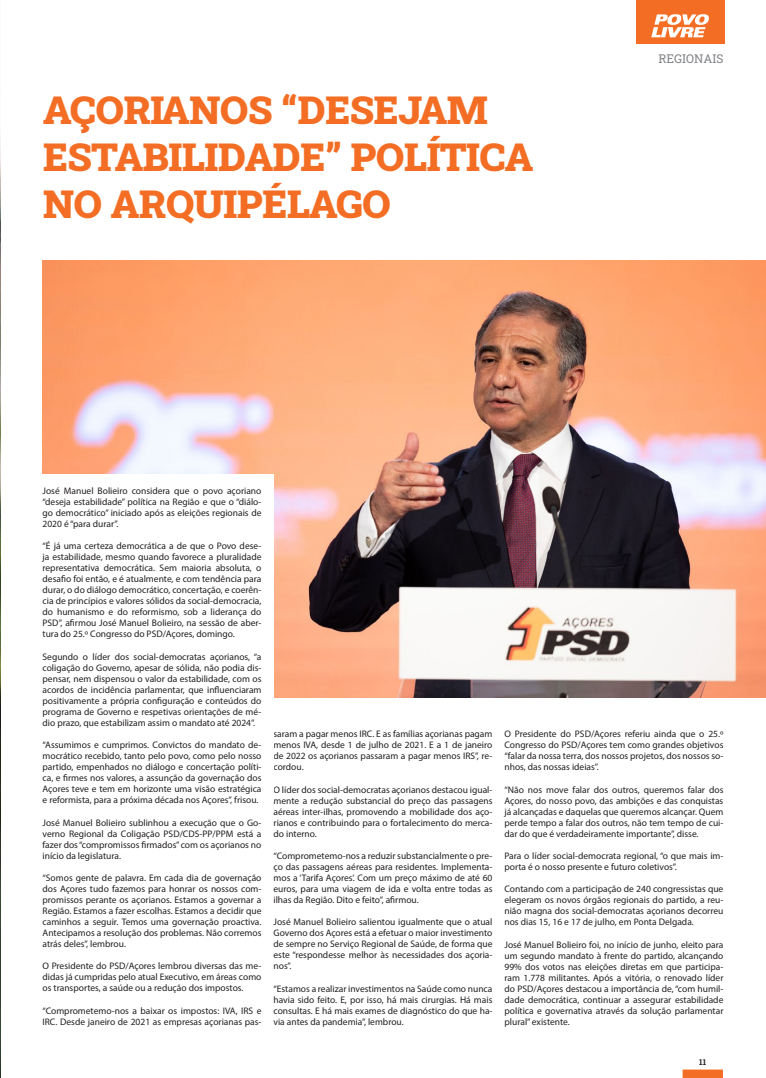
<style>
.page{position:relative;width:766px;height:1078px;background:#fff}
.page>*{position:absolute;margin:0;border:0;box-sizing:border-box;transform-origin:0 0}
.n_texto{font:900 39.1px/46.9px "Roboto Slab";letter-spacing:-.01em;color:#f36e24}
.topos{font:12px "Roboto Slab";color:#808285}
.t1{font:9.5px/11px "Myriad Pro";color:#231f20;text-align:justify}
.t2{font:700 8px "Roboto Slab";color:#231f20}
</style>
<div class="page">
<div style="left:682px;top:1069px;width:40px;height:8px;background:#f36e24;border:1px solid #f36e24"></div>
<img style="left:0;top:136px;width:1px;height:13px">
<hr style="left:0;top:149px;width:1px;height:928px;background:#44744f">
<div style="left:635px;top:0;width:89px;height:44px;background:#f36e24"></div>
<svg style="left:651px;top:14px;width:58px;height:23px"></svg>
<img style="left:43px;top:260px;width:722px;height:437px">
<div style="left:32px;top:473px;width:241px;height:328px;background:#fff"></div>
<p class="n_texto" style="left:43px;top:85px;width:492px">AÇORIANOS “DESEJAM<br>ESTABILIDADE” POLÍTICA<br>NO ARQUIPÉLAGO</p>
<p class="topos" style="left:658px;top:51px;width:66px">REGIONAIS</p>
<p class="t1" style="left:43px;top:485px;width:220px">José Manuel Bolieiro considera que o povo açoriano “deseja estabilidade” política na Região e que o “diálo&shy;go democrático” iniciado após as eleições regionais de 2020 é “para durar”.</p>
<p class="t1" style="left:43px;top:540px;width:220px">“É já uma certeza democrática a de que o Povo dese&shy;ja estabilidade, mesmo quando favorece a pluralidade representativa democrática. Sem maioria absoluta, o desafio foi então, e é atualmente, e com tendência para durar, o do diálogo democrático, concertação, e coerên&shy;cia de princípios e valores sólidos da social-democracia, do humanismo e do reformismo, sob a liderança do PSD”, afirmou José Manuel Bolieiro, na sessão de aber&shy;tura do 25.º Congresso do PSD/Açores, domingo.</p>
<p class="t1" style="left:43px;top:650px;width:220px">Segundo o líder dos social-democratas açorianos, “a coligação do Governo, apesar de sólida, não podia dis&shy;pensar, nem dispensou o valor da estabilidade, com os acordos de incidência parlamentar, que influenciaram positivamente a própria configuração e conteúdos do programa de Governo e respetivas orientações de mé&shy;dio prazo, que estabilizam assim o mandato até 2024”.</p>
<p class="t1" style="left:43px;top:739px;width:220px">“Assumimos e cumprimos. Convictos do mandato de&shy;mocrático recebido, tanto pelo povo, como pelo nosso partido, empenhados no diálogo e concertação políti&shy;ca, e firmes nos valores, a assunção da governação dos Açores teve e tem em horizonte uma visão estratégica e reformista, para a próxima década nos Açores”, frisou.</p>
<p class="t1" style="left:43px;top:816px;width:220px">José Manuel Bolieiro sublinhou a execução que o Go&shy;verno Regional da Coligação PSD/CDS-PP/PPM está a fazer dos “compromissos firmados” com os açorianos no início da legislatura.</p>
<p class="t1" style="left:43px;top:871px;width:220px">“Somos gente de palavra. Em cada dia de governação dos Açores tudo fazemos para honrar os nossos com&shy;promissos perante os açorianos. Estamos a governar a Região. Estamos a fazer escolhas. Estamos a decidir que caminhos a seguir. Temos uma governação proactiva.<br>Antecipamos a resolução dos problemas. Não corremos atrás deles”, lembrou.</p>
<p class="t1" style="left:43px;top:960px;width:220px">O Presidente do PSD/Açores lembrou diversas das me&shy;didas já cumpridas pelo atual Executivo, em áreas como os transportes, a saúde ou a redução dos impostos.</p>
<p class="t1" style="left:43px;top:1004px;width:220px">“Comprometemo-nos a baixar os impostos: IVA, IRS e<br>IRC. Desde janeiro de 2021 as empresas açorianas pas-</p>
<p class="t1" style="left:273px;top:728px;width:220px">saram a pagar menos IRC. E as famílias açorianas pagam menos IVA, desde 1 de julho de 2021. E a 1 de janeiro de 2022 os açorianos passaram a pagar menos IRS”, re&shy;cordou.</p>
<p class="t1" style="left:273px;top:783px;width:220px">O líder dos social-democratas açorianos destacou igual&shy;mente a redução substancial do preço das passagens aéreas inter-ilhas, promovendo a mobilidade dos aço&shy;rianos e contribuindo para o fortalecimento do merca&shy;do interno.</p>
<p class="t1" style="left:273px;top:849px;width:220px">“Comprometemo-nos a reduzir substancialmente o pre&shy;ço das passagens aéreas para residentes. Implementa&shy;mos a ‘Tarifa Açores’. Com um preço máximo de até 60 euros, para uma viagem de ida e volta entre todas as ilhas da Região. Dito e feito”, afirmou.</p>
<p class="t1" style="left:273px;top:916px;width:220px">José Manuel Bolieiro salientou igualmente que o atual Governo dos Açores está a efetuar o maior investimento de sempre no Serviço Regional de Saúde, de forma que este “respondesse melhor às necessidades dos açoria&shy;nos”.</p>
<p class="t1" style="left:273px;top:982px;width:220px">“Estamos a realizar investimentos na Saúde como nunca havia sido feito. E, por isso, há mais cirurgias. Há mais consultas. E há mais exames de diagnóstico do que ha&shy;via antes da pandemia”, lembrou.</p>
<p class="t1" style="left:504px;top:728px;width:220px">O Presidente do PSD/Açores referiu ainda que o 25.º Congresso do PSD/Açores tem como grandes objetivos “falar da nossa terra, dos nossos projetos, dos nossos so&shy;nhos, das nossas ideias”.</p>
<p class="t1" style="left:504px;top:783px;width:220px">“Não nos move falar dos outros, queremos falar dos Açores, do nosso povo, das ambições e das conquistas já alcançadas e daquelas que queremos alcançar. Quem perde tempo a falar dos outros, não tem tempo de cui&shy;dar do que é verdadeiramente importante”, disse.</p>
<p class="t1" style="left:504px;top:849px;width:220px">Para o líder social-democrata regional, “o que mais im&shy;porta é o nosso presente e futuro coletivos”.</p>
<p class="t1" style="left:504px;top:883px;width:220px">Contando com a participação de 240 congressistas que elegeram os novos órgãos regionais do partido, a reu&shy;nião magna dos social-democratas açorianos decorreu nos dias 15, 16 e 17 de julho, em Ponta Delgada.</p>
<p class="t1" style="left:504px;top:938px;width:220px">José Manuel Bolieiro foi, no início de junho, eleito para um segundo mandato à frente do partido, alcançando 99% dos votos nas eleições diretas em que participa&shy;ram 1.778 militantes. Após a vitória, o renovado líder do PSD/Açores destacou a importância de, “com humil&shy;dade democrática, continuar a assegurar estabilidade política e governativa através da solução parlamentar plural” existente.</p>
<p class="t2" style="left:699px;top:1056px;width:9px">11</p>
</div>
